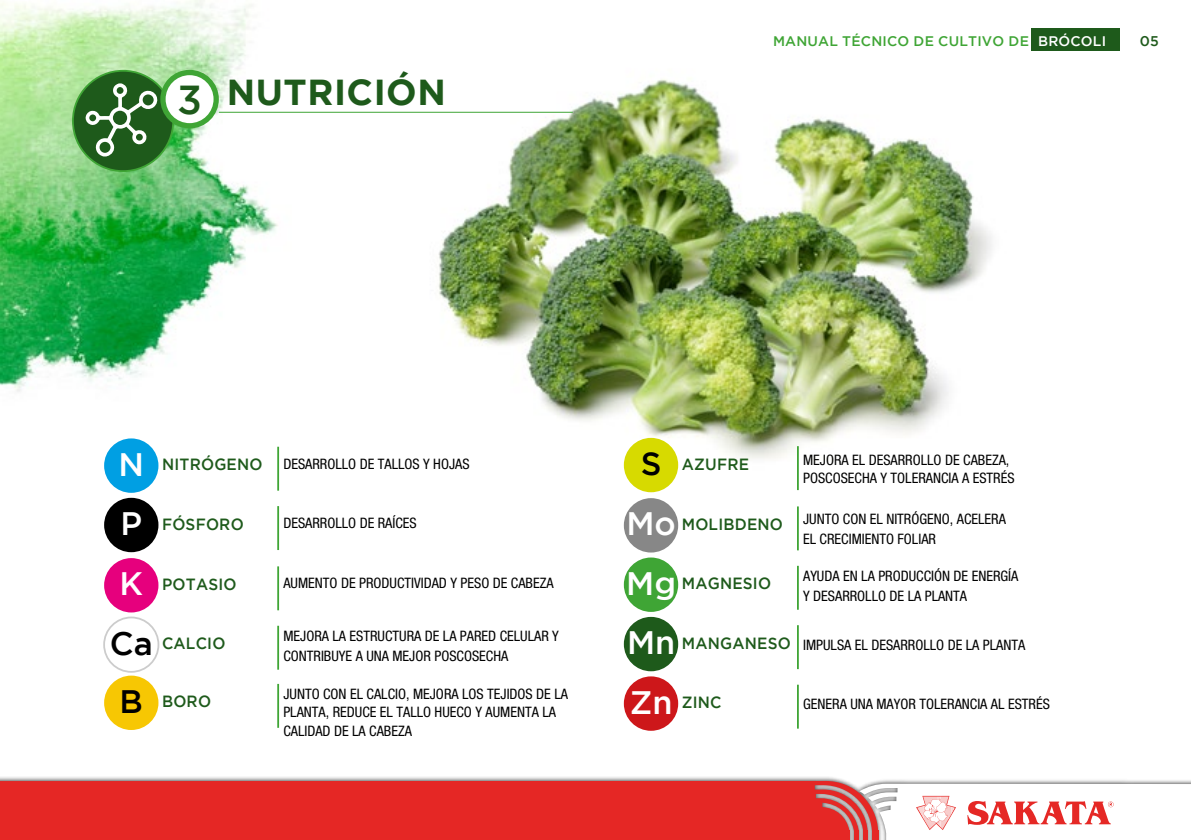
<style>
.page{position:relative;width:1191px;height:840px;background:#fff}
.page>*{position:absolute;margin:0;border:0;box-sizing:border-box;transform-origin:0 0}
.t1{font:500 40.4px "Gotham";color:#1e5a1b}
.t2{font:700 36px "Gotham";letter-spacing:.015em;color:#1e5a1b}
.t3{font:500 32.4px "Gotham";color:#fff}
.t4{font:500 32.4px "Gotham";color:#000}
.t5{font:500 16.2px "Gotham";letter-spacing:.015em;color:#1e5a1b;scale:.95 1}
.t6{font:condensed 14.4px/19.4px "Helvetica Neue";color:#000}
.t7{font:500 14px "Gotham";color:#1e5a1b}
.t8{font:500 13.8px "Gotham";letter-spacing:.015em;color:#3fa535}
.t9{font:500 13.8px "Gotham";letter-spacing:.015em;color:#fff}
</style>
<div class="page">
<div style="left:0;top:775px;width:1191px;height:64px;background:#000;opacity:.75"></div>
<div style="left:0;top:780px;width:878px;height:59px;background:#e52725"></div>
<svg style="left:859px;top:783px;width:332px;height:56px"></svg>
<img style="left:0;top:0;width:291px;height:392px">
<img style="left:396px;top:79px;width:596px;height:425px">
<div style="left:104px;top:438px;width:54px;height:54px;background:#009fe3;border-radius:50%"></div>
<div style="left:104px;top:675px;width:54px;height:54px;background:#f7c703;border-radius:50%"></div>
<div style="left:104px;top:557px;width:54px;height:55px;background:#e6007d;border-radius:50%"></div>
<div style="left:624px;top:498px;width:54px;height:54px;background:#878787;border-radius:50%"></div>
<div style="left:104px;top:497px;width:54px;height:55px;background:#000;border-radius:50%"></div>
<div style="left:624px;top:437px;width:54px;height:55px;background:#d7da00;border-radius:50%"></div>
<div style="left:103px;top:616px;width:56px;height:56px;border:2px solid #ccc;border-radius:50%"></div>
<div style="left:624px;top:557px;width:54px;height:54px;background:#3fa535;border-radius:50%"></div>
<div style="left:624px;top:616px;width:54px;height:55px;background:#1e5a1b;border-radius:50%"></div>
<div style="left:624px;top:676px;width:54px;height:54px;background:#cd171a;border-radius:50%"></div>
<hr style="left:277px;top:446px;width:2px;height:44px;background:#3fa535">
<hr style="left:277px;top:683px;width:2px;height:44px;background:#3fa535">
<hr style="left:277px;top:566px;width:2px;height:44px;background:#3fa535">
<hr style="left:797px;top:506px;width:2px;height:44px;background:#3fa535">
<hr style="left:277px;top:506px;width:2px;height:43px;background:#3fa535">
<hr style="left:797px;top:446px;width:2px;height:44px;background:#3fa535">
<hr style="left:277px;top:625px;width:2px;height:44px;background:#3fa535">
<hr style="left:797px;top:565px;width:2px;height:44px;background:#3fa535">
<hr style="left:797px;top:624px;width:2px;height:44px;background:#3fa535">
<hr style="left:797px;top:684px;width:2px;height:44px;background:#3fa535">
<div style="left:73px;top:71px;width:100px;height:100px;background:#1e5a1b;border-radius:50%"></div>
<div style="left:72px;top:70px;width:102px;height:102px;border:2px solid #3fa535;border-radius:50%"></div>
<div style="left:163px;top:72px;width:53px;height:54px;background:#fff;border-radius:50%"></div>
<div style="left:160px;top:70px;width:59px;height:58px;border:5px solid #3fa535;border-radius:50%"></div>
<svg style="left:85px;top:83px;width:73px;height:73px"></svg>
<div style="left:1031px;top:28px;width:89px;height:23px;background:#1e5a1b"></div>
<hr style="left:219px;top:112px;width:354px;height:1px;background:#3fa535">
<p class="t1" style="left:177px;top:77px;width:26px">3</p>
<p class="t2" style="left:227px;top:72px;width:220px">NUTRICIÓN</p>
<p class="t8" style="left:773px;top:33px;width:257px">MANUAL TÉCNICO DE CULTIVO DE</p>
<p class="t9" style="left:1038px;top:33px;width:69px">BRÓCOLI</p>
<p class="t7" style="left:1140px;top:33px;width:20px">05</p>
<p class="t3" style="left:118px;top:445px;width:27px">N</p>
<p class="t5" style="left:162px;top:455px;width:107px">NITRÓGENO</p>
<p class="t6" style="left:283px;top:454px;width:188px">DESARROLLO DE TALLOS Y HOJAS</p>
<p class="t4" style="left:641px;top:445px;width:22px">S</p>
<p class="t5" style="left:682px;top:454px;width:72px">AZUFRE</p>
<p class="t3" style="left:120px;top:505px;width:23px">P</p>
<p class="t3" style="left:626px;top:505px;width:51px">Mo</p>
<p class="t5" style="left:162px;top:514px;width:88px">FÓSFORO</p>
<p class="t5" style="left:682px;top:515px;width:108px">MOLIBDENO</p>
<p class="t6" style="left:283px;top:513px;width:135px">DESARROLLO DE RAÍCES</p>
<p class="t3" style="left:119px;top:565px;width:25px">K</p>
<p class="t5" style="left:162px;top:574px;width:80px">POTASIO</p>
<p class="t6" style="left:283px;top:573px;width:272px">AUMENTO DE PRODUCTIVIDAD Y PESO DE CABEZA</p>
<p class="t4" style="left:110px;top:624px;width:44px">Ca</p>
<p class="t5" style="left:162px;top:634px;width:68px">CALCIO</p>
<p class="t6" style="left:283px;top:626px;width:277px">MEJORA LA ESTRUCTURA DE LA PARED CELULAR Y<br>CONTRIBUYE A UNA MEJOR POSCOSECHA</p>
<p class="t4" style="left:120px;top:682px;width:25px">B</p>
<p class="t5" style="left:162px;top:692px;width:53px">BORO</p>
<p class="t6" style="left:283px;top:685px;width:286px;line-height:17.2px">JUNTO CON EL CALCIO, MEJORA LOS TEJIDOS DE LA<br>PLANTA, REDUCE EL TALLO HUECO Y AUMENTA LA</p>
<p class="t6" style="left:283px;top:720px;width:130px">CALIDAD DE LA CABEZA</p>
<p class="t3" style="left:626px;top:564px;width:51px">Mg</p>
<p class="t3" style="left:627px;top:624px;width:50px">Mn</p>
<p class="t3" style="left:629px;top:683px;width:44px">Zn</p>
<p class="t5" style="left:682px;top:574px;width:96px">MAGNESIO</p>
<p class="t5" style="left:682px;top:633px;width:116px">MANGANESO</p>
<p class="t5" style="left:682px;top:693px;width:43px">ZINC</p>
<p class="t6" style="left:803px;top:451px;width:213px;line-height:17.2px">MEJORA EL DESARROLLO DE CABEZA,<br>POSCOSECHA Y TOLERANCIA A ESTRÉS</p>
<p class="t6" style="left:803px;top:509px;width:204px">JUNTO CON EL NITRÓGENO, ACELERA<br>EL CRECIMIENTO FOLIAR</p>
<p class="t6" style="left:803px;top:566px;width:217px">AYUDA EN LA PRODUCCIÓN DE ENERGÍA<br>Y DESARROLLO DE LA PLANTA</p>
<p class="t6" style="left:803px;top:634px;width:224px">IMPULSA EL DESARROLLO DE LA PLANTA</p>
<p class="t6" style="left:803px;top:693px;width:248px">GENERA UNA MAYOR TOLERANCIA AL ESTRÉS</p>
</div>
